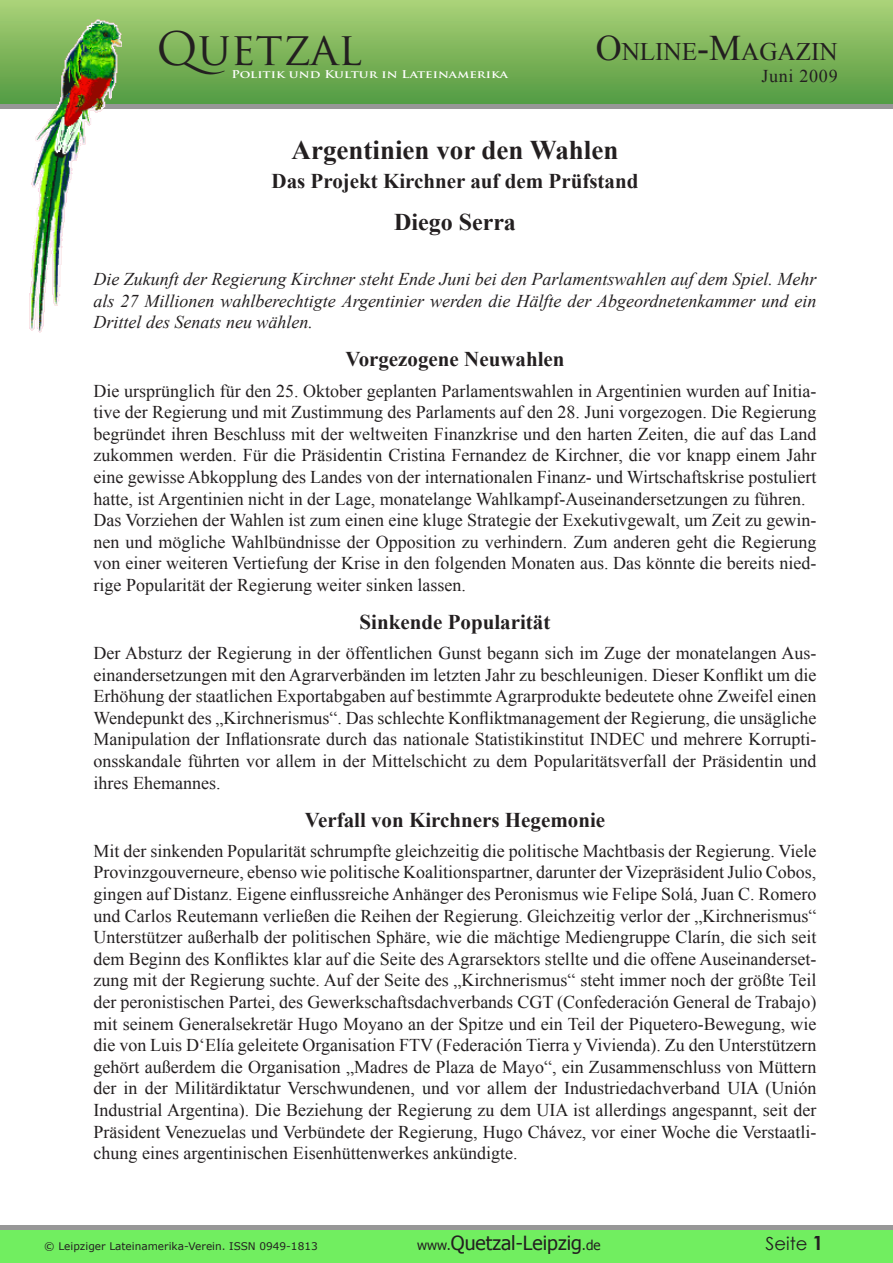
<style>
.page{position:relative;width:893px;height:1263px;background:#fff}
.page>*{position:absolute;margin:0;border:0;box-sizing:border-box;transform-origin:0 0}
.t1{font:45px "Trajan Pro";color:#231f20}
.Titel{font:700 27px "Times New Roman";color:#231f20}
.t2{font:25.2px "Times New Roman";color:#231f20}
.Autor{font:700 24px "Times New Roman";color:#231f20}
.Zwischenüberschrift{font:700 21px "Times New Roman";color:#231f20}
.Untertitel{font:700 21px "Times New Roman";color:#231f20}
.t3{font:19.5px "Tahoma";color:#231f20}
.t4{font:18px/21.6px "Times New Roman";color:#231f20;text-align:justify}
.t5{font:italic 18px/21.6px "Times New Roman";color:#231f20;text-align:justify}
.t6{font:18px "Times New Roman";letter-spacing:.04em;color:#231f20}
.t7{font:18px "Century Gothic";color:#231f20}
.t8{font:10.5px "Verdana";color:#231f20}
.t9{font:700 10.5px "Trajan Pro";color:#fff;scale:1.24 1}
.s1{font-size:36px}
.s2{font-size:13.5px}
</style>
<div class="page">
<div style="left:0;top:1px;width:893px;height:103px;background:linear-gradient(to bottom,#aad177,#539a41)"></div>
<div style="left:0;top:104px;width:893px;height:5px;background:#979797"></div>
<hr style="left:0;top:1225px;width:893px;height:4px;background:#979797">
<div style="left:0;top:1230px;width:893px;height:33px;background:#71ee60"></div>
<img style="left:28px;top:15px;width:94px;height:318px">
<p class="t1" style="left:156px;top:20px;width:207px">QUETZAL</p>
<p class="t9" style="left:231px;top:68px;width:225px">Politik und Kultur in Lateinamerika</p>
<p class="t2" style="left:596px;top:35px;width:244px"><span class="s1">O</span>nline<span class="s1">-M</span>agazin</p>
<p class="t6" style="left:761px;top:64px;width:78px">Juni 2009</p>
<p class="Titel" style="left:292px;top:131px;width:328px">Argentinien vor den Wahlen</p>
<p class="Untertitel" style="left:272px;top:167px;width:368px">Das Projekt Kirchner auf dem Prüfstand</p>
<p class="Autor" style="left:394px;top:205px;width:123px">Diego Serra</p>
<p class="t5" style="left:94px;top:268px;width:724px">Die Zukunft der Regierung Kirchner steht Ende Juni bei den Parlamentswahlen auf dem Spiel. Mehr als 27 Millionen wahlberechtigte Argentinier werden die Hälfte der Abgeordnetenkammer und ein Drittel des Senats neu wählen.</p>
<p class="Zwischenüberschrift" style="left:345px;top:345px;width:221px">Vorgezogene Neuwahlen</p>
<p class="t4" style="left:94px;top:379px;width:724px">Die ursprünglich für den 25. Oktober geplanten Parlamentswahlen in Argentinien wurden auf Initia&shy;tive der Regierung und mit Zustimmung des Parlaments auf den 28. Juni vorgezogen. Die Regierung begründet ihren Beschluss mit der weltweiten Finanzkrise und den harten Zeiten, die auf das Land zukommen werden. Für die Präsidentin Cristina Fernandez de Kirchner, die vor knapp einem Jahr eine gewisse Abkopplung des Landes von der internationalen Finanz- und Wirtschaftskrise postuliert hatte, ist Argentinien nicht in der Lage, monatelange Wahlkampf-Auseinandersetzungen zu führen.</p>
<p class="t4" style="left:94px;top:509px;width:724px">Das Vorziehen der Wahlen ist zum einen eine kluge Strategie der Exekutivgewalt, um Zeit zu gewin&shy;nen und mögliche Wahlbündnisse der Opposition zu verhindern. Zum anderen geht die Regierung von einer weiteren Vertiefung der Krise in den folgenden Monaten aus. Das könnte die bereits nied&shy;rige Popularität der Regierung weiter sinken lassen.</p>
<p class="Zwischenüberschrift" style="left:360px;top:607px;width:192px">Sinkende Popularität</p>
<p class="t4" style="left:94px;top:642px;width:724px">Der Absturz der Regierung in der öffentlichen Gunst begann sich im Zuge der monatelangen Aus&shy;einandersetzungen mit den Agrarverbänden im letzten Jahr zu beschleunigen. Dieser Konflikt um die Erhöhung der staatlichen Exportabgaben auf bestimmte Agrarprodukte bedeutete ohne Zweifel einen Wendepunkt des „Kirchnerismus“. Das schlechte Konfliktmanagement der Regierung, die unsägliche Manipulation der Inflationsrate durch das nationale Statistikinstitut INDEC und mehrere Korrupti&shy;onsskandale führten vor allem in der Mittelschicht zu dem Popularitätsverfall der Präsidentin und ihres Ehemannes.</p>
<p class="Zwischenüberschrift" style="left:305px;top:805px;width:302px">Verfall von Kirchners Hegemonie</p>
<p class="t4" style="left:94px;top:840px;width:724px">Mit der sinkenden Popularität schrumpfte gleichzeitig die politische Machtbasis der Regierung. Viele Provinzgouverneure, ebenso wie politische Koalitionspartner, darunter der Vizepräsident Julio Cobos, gingen auf Distanz. Eigene einflussreiche Anhänger des Peronismus wie Felipe Solá, Juan C. Romero und Carlos Reutemann verließen die Reihen der Regierung. Gleichzeitig verlor der „Kirchnerismus“ Unterstützer außerhalb der politischen Sphäre, wie die mächtige Mediengruppe Clarín, die sich seit dem Beginn des Konfliktes klar auf die Seite des Agrarsektors stellte und die offene Auseinanderset&shy;zung mit der Regierung suchte. Auf der Seite des „Kirchnerismus“ steht immer noch der größte Teil der peronistischen Partei, des Gewerkschaftsdachverbands CGT (Confederación General de Trabajo) mit seinem Generalsekretär Hugo Moyano an der Spitze und ein Teil der Piquetero-Bewegung, wie die von Luis D‘Elía geleitete Organisation FTV (Federación Tierra y Vivienda). Zu den Unterstützern gehört außerdem die Organisation „Madres de Plaza de Mayo“, ein Zusammenschluss von Müttern der in der Militärdiktatur Verschwundenen, und vor allem der Industriedachverband UIA (Unión Industrial Argentina). Die Beziehung der Regierung zu dem UIA ist allerdings angespannt, seit der Präsident Venezuelas und Verbündete der Regierung, Hugo Chávez, vor einer Woche die Verstaatli&shy;chung eines argentinischen Eisenhüttenwerkes ankündigte.</p>
<p class="t8" style="left:44px;top:1239px;width:275px">© Leipziger Lateinamerika-Verein. ISSN 0949-1813</p>
<p class="t3" style="left:417px;top:1230px;width:185px"><span class="s2">www.</span>Quetzal-Leipzig<span class="s2">.de</span></p>
<p class="t7" style="left:766px;top:1231px;width:44px">Seite</p>
</div>
